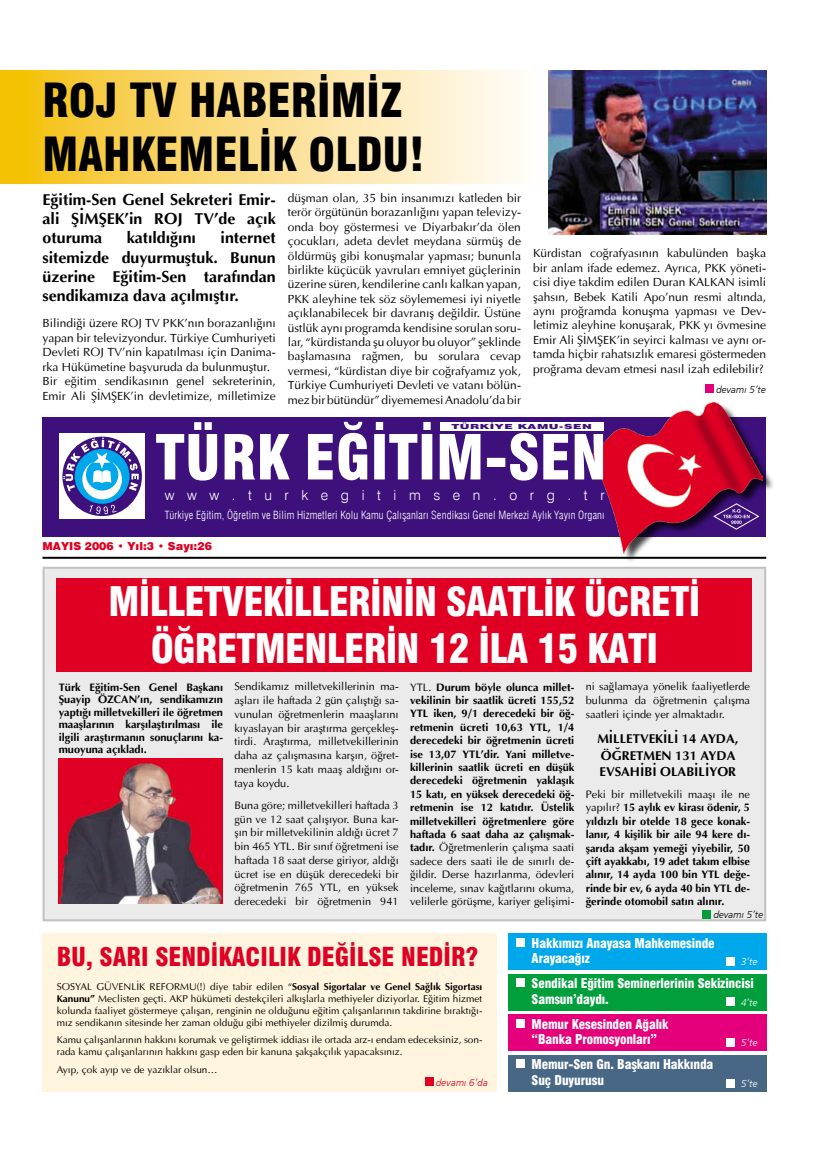
<style>
.page{position:relative;width:823px;height:1163px;background:#fff}
.page>*{position:absolute;margin:0;border:0;box-sizing:border-box;transform-origin:0 0}
.t1{font:900 condensed 45px/54px "Swiss 721 BT";color:#000}
.t2{font:900 condensed 39px/46.8px "Swiss 721 BT";letter-spacing:-.02em;color:#fff;text-align:center}
.t3{font:900 condensed 25px "Swiss 721 BT";color:#df0023}
.t4{font:700 16px/19.2px "Brittanic";color:#000;text-align:justify}
.t5{font:300 14px "Swiss 721 BT";letter-spacing:.9em;color:#fff}
.t6{font:900 condensed 13px/15.6px "Swiss 721 BT";letter-spacing:-.01em;color:#fff}
.t7{font:700 13px/16.5px "Brittanic";color:#000}
.t8{font:12px/14.4px "Brittanic";color:#000;text-align:justify}
.t9{font:700 11px/13.4px "Brittanic";color:#000;text-align:justify}
.t10{font:11px/13.7px "Brittanic";color:#000;text-align:justify}
.t11{font:300 condensed 11px "Swiss 721 BT";letter-spacing:.01em;color:#fff}
.t12{font:900 11px "Swiss 721 BT";color:#df0023}
.t13{font:10px/12px "Brittanic";color:#000;text-align:justify}
.t14{font:10px "Humanist 777 BT Light Italic B";color:#000}
.t15{font:10px "Humanist 777 BT Light Italic B";color:#fff}
.t16{font:10px "Humanist 777 BT Light Italic B";color:#df0023}
.t17{font:900 7px "Swiss 721 BT";letter-spacing:.045em;color:#3d107b;scale:1.71 1}
.s1{font-weight:400}
.s2{font-weight:700}
</style>
<div class="page">
<hr style="left:43px;top:556px;width:722px;height:2px;background:#000">
<div style="left:43px;top:417px;width:722px;height:119px;background:#3d107b"></div>
<div style="left:60px;top:434px;width:85px;height:85px;background:#fff"></div>
<svg style="left:63px;top:437px;width:76px;height:77px"></svg>
<div style="left:592px;top:404px;width:182px;height:160px;background:#000;opacity:.75"></div>
<img style="left:591px;top:403px;width:171px;height:150px">
<div style="left:439px;top:422px;width:164px;height:8px;background:#fff"></div>
<svg style="left:156px;top:422px;width:446px;height:58px"></svg>
<svg style="left:0;top:71px;width:521px;height:113px;background:#fadd86"></svg>
<div style="left:43px;top:933px;width:453px;height:158px;background:#fff5df"></div>
<div style="left:507px;top:1054px;width:258px;height:37px;background:#476785"></div>
<div style="left:515px;top:1059px;width:9px;height:9px;background:#fff"></div>
<div style="left:725px;top:1078px;width:9px;height:9px;background:#fff"></div>
<div style="left:704px;top:384px;width:9px;height:9px;background:#e3007a"></div>
<div style="left:44px;top:567px;width:720px;height:353px;background:#ebebeb"></div>
<div style="left:43px;top:566px;width:722px;height:355px;border:2px solid #c1c1c1"></div>
<div style="left:57px;top:578px;width:694px;height:93px;background:#df0023"></div>
<div style="left:425px;top:1077px;width:9px;height:8px;background:#df0023"></div>
<div style="left:702px;top:909px;width:8px;height:9px;background:#009f3c"></div>
<div style="left:507px;top:1014px;width:258px;height:37px;background:#e3007a"></div>
<div style="left:515px;top:1018px;width:9px;height:9px;background:#fff"></div>
<div style="left:725px;top:1037px;width:9px;height:9px;background:#fff"></div>
<div style="left:507px;top:973px;width:258px;height:37px;background:#009f3c"></div>
<div style="left:515px;top:978px;width:9px;height:8px;background:#fff"></div>
<div style="left:725px;top:997px;width:9px;height:8px;background:#fff"></div>
<div style="left:507px;top:933px;width:258px;height:36px;background:#00a8eb"></div>
<div style="left:515px;top:937px;width:9px;height:9px;background:#fff"></div>
<div style="left:725px;top:956px;width:9px;height:9px;background:#fff"></div>
<img style="left:58px;top:758px;width:164px;height:145px">
<img style="left:548px;top:71px;width:217px;height:163px">
<svg style="left:713px;top:503px;width:46px;height:26px"></svg>
<h1 class="t1" style="left:43px;top:74px;width:383px">ROJ TV HABERİMİZ<br>MAHKEMELİK OLDU!</h1>
<h3 class="t4" style="left:43px;top:189px;width:234px">Eğitim-Sen Genel Sekreteri Emir&shy;ali ŞİMŞEK’in ROJ TV’de açık oturuma</h3>
<h3 class="t4" style="left:127px;top:228px;width:71px">katıldığını</h3>
<h3 class="t4" style="left:43px;top:228px;width:234px;text-indent:178px">internet sitemizde duyurmuştuk. Bunun üzerine Eğitim-Sen tarafından sendikamıza dava açılmıştır.</h3>
<p class="t8" style="left:43px;top:316px;width:234px;text-align:left">Bilindiği üzere ROJ TV PKK’nın borazanlığını yapan bir televizyondur. Türkiye Cumhuriyeti Devleti ROJ TV’nin kapatılması için Danima&shy;rka Hükümetine başvuruda da bulunmuştur.<br>Bir eğitim sendikasının genel sekreterinin, Emir Ali ŞİMŞEK’in devletimize, milletimize</p>
<p class="t8" style="left:287px;top:190px;width:234px">düşman olan, 35 bin insanımızı katleden bir terör örgütünün borazanlığını yapan televizy&shy;onda boy göstermesi ve Diyarbakır’da ölen çocukları, adeta devlet meydana sürmüş de öldürmüş gibi konuşmalar yapması; bununla birlikte küçücük yavruları emniyet güçlerinin üzerine süren, kendilerine canlı kalkan yapan, PKK aleyhine tek söz söylememesi iyi niyetle açıklanabilecek bir davranış değildir. Üstüne üstlük aynı programda kendisine sorulan soru&shy;lar, “kürdistanda şu oluyor bu oluyor” şeklinde başlamasına rağmen, bu sorulara cevap vermesi, “kürdistan diye bir coğrafyamız yok, Türkiye Cumhuriyeti Devleti ve vatanı bölün&shy;mez bir bütündür” diyememesi Anadolu’da bir</p>
<p class="t8" style="left:532px;top:246px;width:234px">Kürdistan coğrafyasının kabulünden başka bir anlam ifade edemez. Ayrıca, PKK yöneti&shy;cisi diye takdim edilen Duran KALKAN isimli şahsın, Bebek Katili Apo’nun resmi altında, aynı proğramda konuşma yapması ve Dev&shy;letimiz aleyhine konuşarak, PKK yı övmesine Emir Ali ŞİMŞEK’in seyirci kalması ve aynı or&shy;tamda hiçbir rahatsızlık emaresi göstermeden proğrama devam etmesi nasıl izah edilebilir?</p>
<p class="t14" style="left:716px;top:383px;width:51px">devamı 5’te</p>
<p class="t17" style="left:451px;top:422px;width:84px">TÜRKİYE KAMU-SEN</p>
<p class="t5" style="left:165px;top:487px;width:441px">www.turkegitimsen.org.tr</p>
<p class="t11" style="left:165px;top:508px;width:441px">Türkiye Eğitim, Öğretim ve Bilim Hizmetleri Kolu Kamu Çalışanları Sendikası Genel Merkezi Aylık Yayın Organı</p>
<p class="t12" style="left:43px;top:539px;width:171px">MAYIS 2006 • Yıl:3 • Sayı:26</p>
<h2 class="t2" style="left:108px;top:578px;width:593px">MİLLETVEKİLLERİNİN SAATLİK ÜCRETİ<br>ÖĞRETMENLERİN 12 İLA 15 KATI</h2>
<p class="t9" style="left:59px;top:680px;width:166px;line-height:12.5px">Türk Eğitim-Sen Genel Başkanı Şuayip ÖZCAN’ın, sendikamızın yaptığı milletvekilleri ile öğretmen maaşlarının karşılaştırılması ile ilgili araştırmanın sonuçlarını ka&shy;muoyuna açıkladı.</p>
<p class="t10" style="left:234px;top:679px;width:166px">Sendikamız milletvekillerinin ma&shy;aşları ile haftada 2 gün çalıştığı sa&shy;vunulan öğretmenlerin maaşlarını kıyaslayan bir araştırma gerçekleş&shy;tirdi. Araştırma, milletvekillerinin daha az çalışmasına karşın, öğret&shy;menlerin 15 katı maaş aldığını or&shy;taya koydu.</p>
<p class="t10" style="left:234px;top:798px;width:166px">Buna göre; milletvekilleri haftada 3 gün ve 12 saat çalışıyor. Buna kar&shy;şın bir milletvekilinin aldığı ücret 7 bin 465 YTL. Bir sınıf öğretmeni ise haftada 18 saat derse giriyor, aldığı ücret ise en düşük derecedeki bir öğretmenin 765 YTL, en yüksek derecedeki bir öğretmenin 941</p>
<p class="t9" style="left:410px;top:679px;width:166px"><span class="s1">YTL.</span> Durum böyle olunca millet&shy;vekilinin bir saatlik ücreti 155,52<br>YTL iken, 9/1 derecedeki bir öğ&shy;retmenin ücreti 10,63 YTL, 1/4 derecedeki bir öğretmenin ücreti ise 13,07 YTL’dir. Yani milletve&shy;killerinin saatlik ücreti en düşük derecedeki öğretmenin yaklaşık 15 katı, en yüksek derecedeki öğ&shy;retmenin ise 12 katıdır. Üstelik milletvekilleri öğretmenlere göre haftada 6 saat daha az çalışmak&shy;tadır. <span class="s1">Öğretmenlerin çalışma saati sadece ders saati ile de sınırlı de&shy;ğildir. Derse hazırlanma, ödevleri inceleme, sınav kağıtlarını okuma, velilerle görüşme, kariyer gelişimi-</span></p>
<p class="t10" style="left:585px;top:679px;width:166px">ni sağlamaya yönelik faaliyetlerde bulunma da öğretmenin çalışma saatleri içinde yer almaktadır.</p>
<p class="t7" style="left:597px;top:730px;width:142px">MİLLETVEKİLİ 14 AYDA,<br>ÖĞRETMEN 131 AYDA<br>EVSAHİBİ OLABİLİYOR</p>
<p class="t9" style="left:585px;top:787px;width:166px"><span class="s1">Peki bir milletvekili maaşı ile ne yapılır?</span> 15 aylık ev kirası ödenir, 5 yıldızlı bir otelde 18 gece konak&shy;lanır, 4 kişilik bir aile 94 kere dı&shy;şarıda akşam yemeği yiyebilir, 50 çift ayakkabı, 19 adet takım elbise alınır, 14 ayda 100 bin YTL değe&shy;rinde bir ev, 6 ayda 40 bin YTL de&shy;ğerinde otomobil satın alınır.</p>
<p class="t14" style="left:713px;top:908px;width:51px">devamı 5’te</p>
<p class="t6" style="left:531px;top:934px;width:184px">Hakkımızı Anayasa Mahkemesinde<br>Arayacağız</p>
<h3 class="t3" style="left:57px;top:942px;width:422px">BU, SARI SENDİKACILIK DEĞİLSE NEDİR?</h3>
<p class="t13" style="left:57px;top:980px;width:427px">SOSYAL GÜVENLİK REFORMU(!) diye tabir edilen “<span class="s2">Sosyal Sigortalar ve Genel Sağlık Sigortası Kanunu”</span> Meclisten geçti. AKP hükümeti destekçileri alkışlarla methiyeler diziyorlar. Eğitim hizmet kolunda faaliyet göstermeye çalışan, renginin ne olduğunu eğitim çalışanlarının takdirine bıraktığı&shy;mız sendikanın sitesinde her zaman olduğu gibi methiyeler dizilmiş durumda.</p>
<p class="t13" style="left:57px;top:1033px;width:427px">Kamu çalışanlarının hakkını korumak ve geliştirmek iddiası ile ortada arz-ı endam edeceksiniz, son&shy;rada kamu çalışanlarının hakkını gasp eden bir kanuna şakşakçılık yapacaksınız.</p>
<p class="t13" style="left:57px;top:1063px;width:162px">Ayıp, çok ayıp ve de yazıklar olsun…</p>
<p class="t6" style="left:531px;top:1056px;width:183px">Memur-Sen Gn. Başkanı Hakkında<br>Suç Duyurusu</p>
<p class="t15" style="left:740px;top:955px;width:18px">3’te</p>
<p class="t6" style="left:531px;top:975px;width:223px">Sendikal Eğitim Seminerlerinin Sekizincisi<br>Samsun’daydı.</p>
<p class="t15" style="left:740px;top:995px;width:18px">4’te</p>
<p class="t6" style="left:531px;top:1016px;width:138px">Memur Kesesinden Ağalık “Banka Promosyonları”</p>
<p class="t15" style="left:740px;top:1036px;width:18px">5’te</p>
<p class="t16" style="left:436px;top:1075px;width:53px">devamı 6’da</p>
<p class="t15" style="left:740px;top:1077px;width:18px">5’te</p>
</div>
